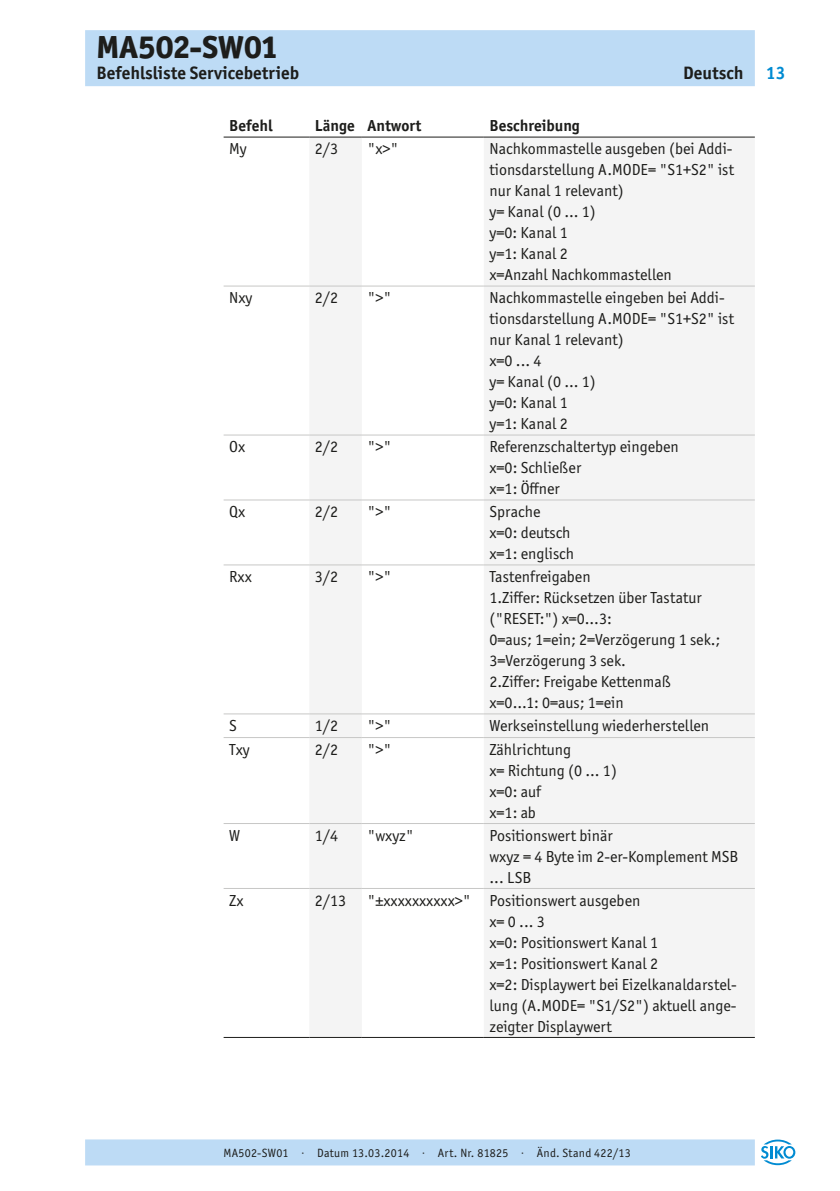
<style>
.page{position:relative;width:840px;height:1191px;background:#fff}
.page>*{position:absolute;margin:0;border:0;box-sizing:border-box;transform-origin:0 0}
.t1{font:800 32px "Officina Sans ITC Pro";color:#1d1d1b}
.t2{font:700 18px "Officina Sans ITC Pro";color:#1d1d1b}
.t3{font:700 18px "Officina Sans ITC Pro";color:#008bd2}
._05__Book{font:16px/21px "Officina Sans ITC Pro";color:#1d1d1b}
._05__Bold{font:700 16px "Officina Sans ITC Pro";color:#1d1d1b}
.t4{font:12px "Officina Sans ITC Pro";letter-spacing:.02em;color:#1d1d1b}
</style>
<div class="page">
<div style="left:85px;top:30px;width:669px;height:56px;background:#bddbf5"></div>
<div style="left:85px;top:1139px;width:669px;height:26px;background:#bddbf5"></div>
<svg style="left:761px;top:1139px;width:33px;height:26px"></svg>
<svg style="left:309px;top:138px;width:445px;height:899px;fill:#f4f4f4"></svg>
<hr style="left:223px;top:137px;width:86px;height:1px;background:#1d1d1b">
<hr style="left:309px;top:137px;width:52px;height:1px;background:#1d1d1b">
<hr style="left:361px;top:137px;width:122px;height:1px;background:#1d1d1b">
<hr style="left:483px;top:137px;width:271px;height:1px;background:#1d1d1b">
<hr style="left:223px;top:286px;width:86px;height:1px;background:#c7c7c6">
<hr style="left:309px;top:286px;width:52px;height:1px;background:#c7c7c6">
<hr style="left:361px;top:286px;width:122px;height:1px;background:#c7c7c6">
<hr style="left:483px;top:286px;width:271px;height:1px;background:#c7c7c6">
<hr style="left:223px;top:434px;width:86px;height:1px;background:#c7c7c6">
<hr style="left:309px;top:434px;width:52px;height:1px;background:#c7c7c6">
<hr style="left:361px;top:434px;width:122px;height:1px;background:#c7c7c6">
<hr style="left:483px;top:434px;width:271px;height:1px;background:#c7c7c6">
<hr style="left:223px;top:499px;width:86px;height:1px;background:#c7c7c6">
<hr style="left:309px;top:499px;width:52px;height:1px;background:#c7c7c6">
<hr style="left:361px;top:499px;width:122px;height:1px;background:#c7c7c6">
<hr style="left:483px;top:499px;width:271px;height:1px;background:#c7c7c6">
<hr style="left:223px;top:564px;width:86px;height:1px;background:#c7c7c6">
<hr style="left:309px;top:564px;width:52px;height:1px;background:#c7c7c6">
<hr style="left:361px;top:564px;width:122px;height:1px;background:#c7c7c6">
<hr style="left:483px;top:564px;width:271px;height:1px;background:#c7c7c6">
<hr style="left:223px;top:713px;width:86px;height:1px;background:#c7c7c6">
<hr style="left:309px;top:713px;width:52px;height:1px;background:#c7c7c6">
<hr style="left:361px;top:713px;width:122px;height:1px;background:#c7c7c6">
<hr style="left:483px;top:713px;width:271px;height:1px;background:#c7c7c6">
<hr style="left:223px;top:737px;width:86px;height:1px;background:#c7c7c6">
<hr style="left:309px;top:737px;width:52px;height:1px;background:#c7c7c6">
<hr style="left:361px;top:737px;width:122px;height:1px;background:#c7c7c6">
<hr style="left:483px;top:737px;width:271px;height:1px;background:#c7c7c6">
<hr style="left:223px;top:823px;width:86px;height:1px;background:#c7c7c6">
<hr style="left:309px;top:823px;width:52px;height:1px;background:#c7c7c6">
<hr style="left:361px;top:823px;width:122px;height:1px;background:#c7c7c6">
<hr style="left:483px;top:823px;width:271px;height:1px;background:#c7c7c6">
<hr style="left:223px;top:888px;width:86px;height:1px;background:#c7c7c6">
<hr style="left:309px;top:888px;width:52px;height:1px;background:#c7c7c6">
<hr style="left:361px;top:888px;width:122px;height:1px;background:#c7c7c6">
<hr style="left:483px;top:888px;width:271px;height:1px;background:#c7c7c6">
<hr style="left:223px;top:1037px;width:86px;height:1px;background:#1d1d1b">
<hr style="left:309px;top:1037px;width:52px;height:1px;background:#1d1d1b">
<hr style="left:361px;top:1037px;width:122px;height:1px;background:#1d1d1b">
<hr style="left:483px;top:1037px;width:271px;height:1px;background:#1d1d1b">
<h1 class="t1" style="left:96px;top:26px;width:181px">MA502-SW01</h1>
<p class="t2" style="left:96px;top:62px;width:204px">Befehlsliste Servicebetrieb</p>
<p class="t2" style="left:682px;top:62px;width:62px">Deutsch</p>
<p class="_05__Bold" style="left:229px;top:115px;width:45px">Befehl</p>
<p class="_05__Bold" style="left:315px;top:115px;width:41px">Länge</p>
<p class="_05__Bold" style="left:367px;top:115px;width:55px">Antwort</p>
<p class="_05__Bold" style="left:489px;top:115px;width:92px">Beschreibung</p>
<p class="_05__Book" style="left:229px;top:138px;width:19px">My</p>
<p class="_05__Book" style="left:315px;top:138px;width:25px">2/3</p>
<p class="_05__Book" style="left:367px;top:138px;width:33px">"x&gt;"</p>
<p class="_05__Book" style="left:489px;top:138px;width:246px;text-align:justify">Nachkommastelle ausgeben (bei Addi&shy;tionsdarstellung A.MODE= "S1+S2" ist nur Kanal 1 relevant)</p>
<p class="_05__Book" style="left:489px;top:201px;width:108px">y= Kanal (0 ... 1)</p>
<p class="_05__Book" style="left:489px;top:222px;width:80px">y=0: Kanal 1</p>
<p class="_05__Book" style="left:489px;top:243px;width:80px">y=1: Kanal 2</p>
<p class="_05__Book" style="left:489px;top:264px;width:184px">x=Anzahl Nachkommastellen</p>
<p class="_05__Book" style="left:229px;top:287px;width:25px">Nxy</p>
<p class="_05__Book" style="left:315px;top:287px;width:25px">2/2</p>
<p class="_05__Book" style="left:367px;top:287px;width:25px">"&gt;"</p>
<p class="_05__Book" style="left:489px;top:287px;width:246px">Nachkommastelle eingeben bei Addi&shy;tionsdarstellung A.MODE= "S1+S2" ist nur Kanal 1 relevant)</p>
<p class="_05__Book" style="left:489px;top:350px;width:53px">x=0 ... 4</p>
<p class="_05__Book" style="left:489px;top:371px;width:108px">y= Kanal (0 ... 1)</p>
<p class="_05__Book" style="left:489px;top:392px;width:80px">y=0: Kanal 1</p>
<p class="_05__Book" style="left:489px;top:413px;width:80px">y=1: Kanal 2</p>
<p class="_05__Book" style="left:229px;top:436px;width:18px">Ox</p>
<p class="_05__Book" style="left:315px;top:436px;width:25px">2/2</p>
<p class="_05__Book" style="left:367px;top:436px;width:25px">"&gt;"</p>
<p class="_05__Book" style="left:489px;top:436px;width:191px">Referenzschaltertyp eingeben</p>
<p class="_05__Book" style="left:489px;top:457px;width:93px">x=0: Schließer</p>
<p class="_05__Book" style="left:489px;top:478px;width:72px">x=1: Öffner</p>
<p class="_05__Book" style="left:229px;top:501px;width:18px">Qx</p>
<p class="_05__Book" style="left:315px;top:501px;width:25px">2/2</p>
<p class="_05__Book" style="left:367px;top:501px;width:25px">"&gt;"</p>
<p class="_05__Book" style="left:489px;top:501px;width:52px">Sprache</p>
<p class="_05__Book" style="left:489px;top:522px;width:82px">x=0: deutsch</p>
<p class="_05__Book" style="left:489px;top:543px;width:86px">x=1: englisch</p>
<p class="_05__Book" style="left:229px;top:566px;width:24px">Rxx</p>
<p class="_05__Book" style="left:315px;top:566px;width:25px">3/2</p>
<p class="_05__Book" style="left:367px;top:566px;width:25px">"&gt;"</p>
<p class="_05__Book" style="left:489px;top:566px;width:103px">Tastenfreigaben</p>
<p class="_05__Book" style="left:489px;top:587px;width:214px">1.Ziffer: Rücksetzen über Tastatur ("RESET:") x=0...3:</p>
<p class="_05__Book" style="left:489px;top:629px;width:232px">0=aus; 1=ein; 2=Verzögerung 1 sek.;<br>3=Verzögerung 3 sek.</p>
<p class="_05__Book" style="left:489px;top:671px;width:183px">2.Ziffer: Freigabe Kettenmaß</p>
<p class="_05__Book" style="left:489px;top:692px;width:136px">x=0...1: 0=aus; 1=ein</p>
<p class="_05__Book" style="left:229px;top:715px;width:9px">S</p>
<p class="_05__Book" style="left:315px;top:715px;width:25px">1/2</p>
<p class="_05__Book" style="left:367px;top:715px;width:25px">"&gt;"</p>
<p class="_05__Book" style="left:489px;top:715px;width:221px">Werkseinstellung wiederherstellen</p>
<p class="_05__Book" style="left:229px;top:739px;width:22px">Txy</p>
<p class="_05__Book" style="left:315px;top:739px;width:25px">2/2</p>
<p class="_05__Book" style="left:367px;top:739px;width:25px">"&gt;"</p>
<p class="_05__Book" style="left:489px;top:739px;width:83px">Zählrichtung</p>
<p class="_05__Book" style="left:489px;top:760px;width:129px">x= Richtung (0 ... 1)</p>
<p class="_05__Book" style="left:489px;top:781px;width:53px">x=0: auf</p>
<p class="_05__Book" style="left:489px;top:802px;width:48px">x=1: ab</p>
<p class="_05__Book" style="left:229px;top:825px;width:12px">W</p>
<p class="_05__Book" style="left:315px;top:825px;width:25px">1/4</p>
<p class="_05__Book" style="left:367px;top:825px;width:48px">"wxyz"</p>
<p class="_05__Book" style="left:489px;top:825px;width:125px">Positionswert binär</p>
<p class="_05__Book" style="left:489px;top:846px;width:250px">wxyz = 4 Byte im 2-er-Komplement MSB ... LSB</p>
<p class="_05__Book" style="left:229px;top:889px;width:16px">Zx</p>
<p class="_05__Book" style="left:315px;top:889px;width:33px">2/13</p>
<p class="_05__Book" style="left:367px;top:889px;width:105px">"±xxxxxxxxxx&gt;"</p>
<p class="_05__Book" style="left:489px;top:889px;width:152px">Positionswert ausgeben</p>
<p class="_05__Book" style="left:489px;top:910px;width:57px">x= 0 ... 3</p>
<p class="_05__Book" style="left:489px;top:931px;width:170px">x=0: Positionswert Kanal 1</p>
<p class="_05__Book" style="left:489px;top:952px;width:170px">x=1: Positionswert Kanal 2</p>
<p class="_05__Book" style="left:489px;top:973px;width:249px;text-align:justify">x=2: Displaywert bei Eizelkanaldarstel&shy;lung (A.MODE= "S1/S2") aktuell ange&shy;zeigter Displaywert</p>
<p class="t3" style="left:765px;top:62px;width:21px">13</p>
<p class="t4" style="left:223px;top:1145px;width:408px">MA502-SW01 · Datum 13.03.2014 · Art. Nr. 81825 · Änd. Stand 422/13</p>
</div>
